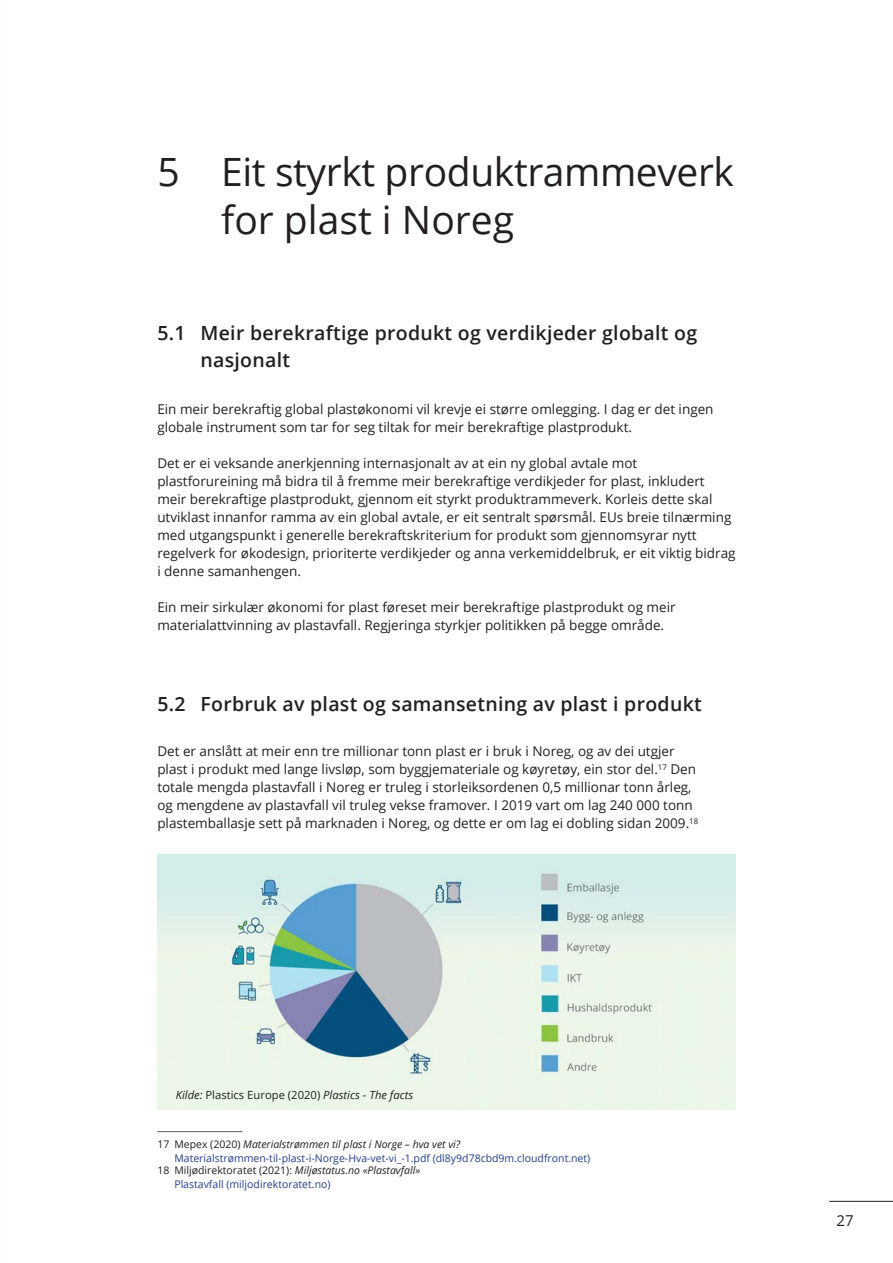
<style>
.page{position:relative;width:893px;height:1263px;background:#fff}
.page>*{position:absolute;margin:0;border:0;box-sizing:border-box;transform-origin:0 0}
.t1{font:39px/48px "Open Sans";letter-spacing:-.01em;color:#231f20}
.Overskrift_2{font:600 19.5px/27px "Open Sans";letter-spacing:.015em;color:#231f20}
.t2{font:15px "Open Sans";color:#231f20}
.t3{font:13.5px/18px "Open Sans";color:#231f20}
.Bildetekste_Konsis_e{font:italic 11.25px "Open Sans";color:#231f20}
.Fotnotetekst{font:10.5px/13.5px "Open Sans";color:#253f8e}
.s1{font-style:normal}
.s2{color:#231f20}
.s3{font-style:italic;color:#231f20}
</style>
<div class="page">
<hr style="left:157px;top:1131px;width:85px;height:1px;background:#57585a">
<img style="left:157px;top:855px;width:579px;height:255px">
<hr style="left:829px;top:1201px;width:64px;height:1px;background:#231f20">
<hr style="left:0;top:822px;width:1px;height:441px;background:#071822">
<p class="t1" style="left:221px;top:147px;width:514px;text-indent:-64px">5 Eit styrkt produktrammeverk for plast i Noreg</p>
<h2 class="Overskrift_2" style="left:201px;top:319px;width:498px;text-indent:-43px">5.1 Meir berekraftige produkt og verdikjeder globalt og nasjonalt</h2>
<p class="t3" style="left:157px;top:400px;width:558px">Ein meir berekraftig global plastøkonomi vil krevje ei større omlegging. I dag er det ingen globale instrument som tar for seg tiltak for meir berekraftige plastprodukt.</p>
<p class="t3" style="left:157px;top:454px;width:580px">Det er ei veksande anerkjenning internasjonalt av at ein ny global avtale mot plastforureining må bidra til å fremme meir berekraftige verdikjeder for plast, inkludert meir berekraftige plastprodukt, gjennom eit styrkt produktrammeverk. Korleis dette skal utviklast innanfor ramma av ein global avtale, er eit sentralt spørsmål. EUs breie tilnærming med utgangspunkt i generelle berekraftskriterium for produkt som gjennomsyrar nytt regelverk for økodesign, prioriterte verdikjeder og anna verkemiddelbruk, er eit viktig bidrag i denne samanhengen.</p>
<p class="t3" style="left:157px;top:598px;width:520px">Ein meir sirkulær økonomi for plast føreset meir berekraftige plastprodukt og meir materialattvinning av plastavfall. Regjeringa styrkjer politikken på begge område.</p>
<h2 class="Overskrift_2" style="left:157px;top:690px;width:546px">5.2 Forbruk av plast og samansetning av plast i produkt</h2>
<p class="t3" style="left:157px;top:742px;width:542px">Det er anslått at meir enn tre millionar tonn plast er i bruk i Noreg, og av dei utgjer plast i produkt med lange livsløp, som byggjemateriale og køyretøy, ein stor del.<sup>17</sup> Den totale mengda plastavfall i Noreg er truleg i storleiksordenen 0,5 millionar tonn årleg, og mengdene av plastavfall vil truleg vekse framover. I 2019 vart om lag 240 000 tonn plastemballasje sett på marknaden i Noreg, og dette er om lag ei dobling sidan 2009.<sup>18</sup></p>
<p class="Bildetekste_Konsis_e" style="left:176px;top:1087px;width:239px">Kilde: <span class="s1">Plastics Europe (2020)</span> Plastics - The facts</p>
<p class="Fotnotetekst" style="left:174px;top:1137px;width:417px;text-indent:-17px"><span class="s2">17 Mepex (2020)</span> <span class="s3">Materialstrømmen til plast i Norge – hva vet vi?<br></span>Materialstrømmen-til-plast-i-Norge-Hva-vet-vi_-1.pdf (dl8y9d78cbd9m.cloudfront.net)</p>
<p class="Fotnotetekst" style="left:174px;top:1163px;width:247px;text-indent:-17px"><span class="s2">18 Miljødirektoratet (2021):</span> <span class="s3">Miljøstatus.no «Plastavfall»<br></span>Plastavfall (miljodirektoratet.no)</p>
<p class="t2" style="left:836px;top:1210px;width:19px">27</p>
</div>
